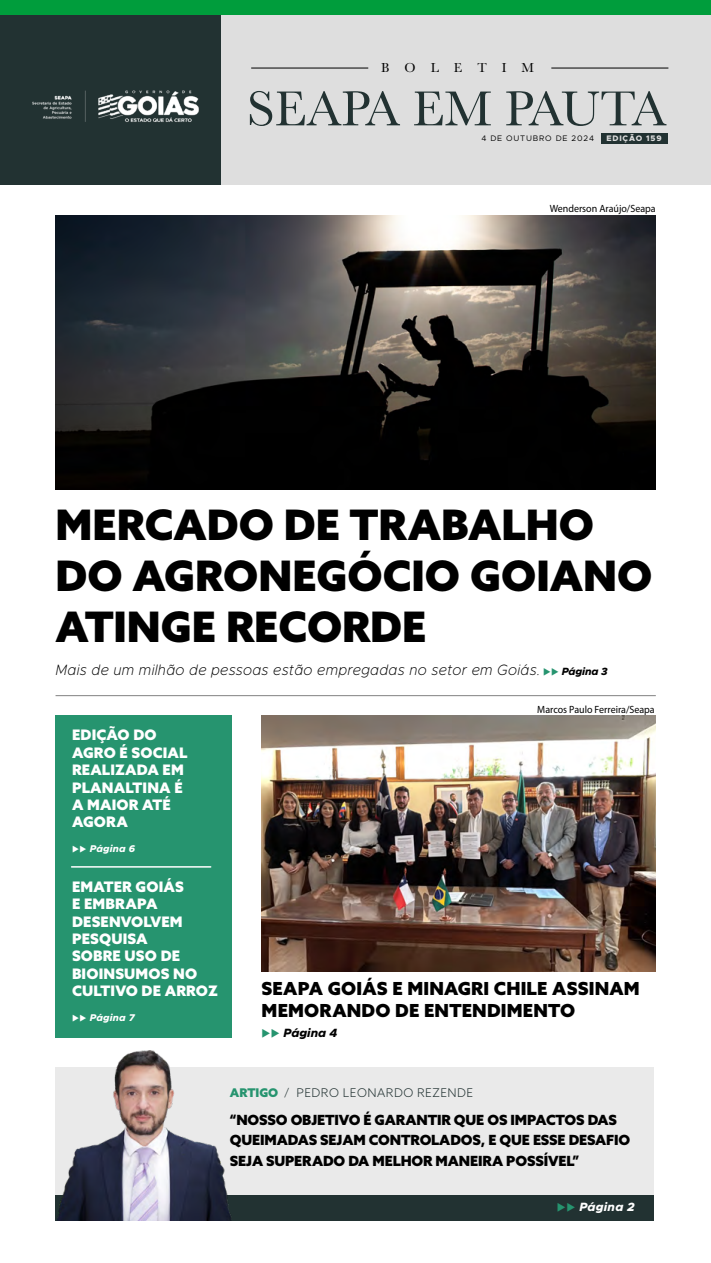
<style>
.page{position:relative;width:711px;height:1263px;background:#fff}
.page>*{position:absolute;margin:0;border:0;box-sizing:border-box;transform-origin:0 0}
.t1{font:51px "Baskerville";color:#223232}
.t2{font:900 42px/51px "Azo Sans";color:#000}
.t3{font:900 18px/22.5px "Azo Sans";letter-spacing:.01em;color:#000}
.t4{font:italic 200 15px "Metropolis";letter-spacing:.02em;color:#000;scale:.95 1}
.t5{font:900 14.4px/17.4px "Azo Sans";letter-spacing:.01em;color:#fff}
.t6{font:900 14.1px/20.2px "Azo Sans";letter-spacing:-.01em;color:#000}
.t7{font:13.5px "Baskerville";letter-spacing:1.11em;color:#000}
.t8{font:300 12px "Azo Sans";letter-spacing:.04em;color:#223232}
.t9{font:italic 800 12px "Metropolis";color:#000}
.t10{font:italic 800 12px "Metropolis";letter-spacing:.02em;color:#fff}
.t11{font:10.5px "Myriad Pro";color:#000;scale:.95 1}
.t12{font:italic 800 9.9px "Metropolis";letter-spacing:.02em;color:#fff}
.t13{font:7.95px "Metropolis";letter-spacing:.1em;color:#000}
.t14{font:800 7.95px "Metropolis";letter-spacing:.1em;color:#dedede}
.s1{color:#26946f}
.s2{font-weight:800;font-size:10.5px}
.s3{font-weight:900;color:#26946f}
</style>
<div class="page">
<div style="left:0;top:0;width:221px;height:185px;background:#223232"></div>
<div style="left:221px;top:0;width:489px;height:185px;background:#dedede"></div>
<img style="left:32px;top:90px;width:167px;height:32px">
<div style="left:600px;top:133px;width:66px;height:10px;background:#223232"></div>
<hr style="left:251px;top:68px;width:117px;height:1px;background:#000">
<hr style="left:551px;top:68px;width:117px;height:1px;background:#000">
<div style="left:0;top:0;width:710px;height:14px;background:#009d3c"></div>
<hr style="left:55px;top:695px;width:600px;height:1px;background:#000">
<div style="left:55px;top:716px;width:176px;height:322px;background:#26946f"></div>
<hr style="left:71px;top:866px;width:139px;height:2px;background:#fff">
<img style="left:55px;top:216px;width:600px;height:273px">
<img style="left:261px;top:716px;width:394px;height:256px">
<div style="left:55px;top:1067px;width:598px;height:153px;background:#eaeaea"></div>
<div style="left:55px;top:1195px;width:598px;height:25px;background:#223232"></div>
<img style="left:57px;top:1050px;width:174px;height:170px">
<p class="t7" style="left:381px;top:59px;width:154px">BOLETIM</p>
<h1 class="t1" style="left:247px;top:76px;width:420px">SEAPA EM PAUTA</h1>
<p class="t13" style="left:481px;top:134px;width:114px">4 DE OUTUBRO DE 2024</p>
<p class="t14" style="left:606px;top:133px;width:57px">EDIÇÃO 159</p>
<p class="t11" style="left:549px;top:202px;width:113px">Wenderson Araújo/Seapa</p>
<h2 class="t2" style="left:55px;top:498px;width:598px">MERCADO DE TRABALHO<br>DO AGRONEGÓCIO GOIANO<br>ATINGE RECORDE</h2>
<p class="t4" style="left:55px;top:661px;width:582px">Mais de um milhão de pessoas estão empregadas no setor em Goiás. <span class="s1">◆◆</span> <span class="s2">Página 3</span></p>
<p class="t5" style="left:72px;top:726px;width:117px">EDIÇÃO DO<br>AGRO É SOCIAL<br>REALIZADA EM<br>PLANALTINA É<br>A MAIOR ATÉ<br>AGORA</p>
<p class="t12" style="left:72px;top:842px;width:65px">◆◆ Página 6</p>
<p class="t5" style="left:72px;top:878px;width:147px">EMATER GOIÁS<br>E EMBRAPA<br>DESENVOLVEM<br>PESQUISA<br>SOBRE USO DE<br>BIOINSUMOS NO<br>CULTIVO DE ARROZ</p>
<p class="t12" style="left:72px;top:1011px;width:64px">◆◆ Página 7</p>
<p class="t11" style="left:537px;top:703px;width:125px">Marcos Paulo Ferreira/Seapa</p>
<p class="t3" style="left:261px;top:976px;width:379px">SEAPA GOIÁS E MINAGRI CHILE ASSINAM<br>MEMORANDO DE ENTENDIMENTO</p>
<p class="t9" style="left:261px;top:1025px;width:77px"><span class="s1">◆◆</span> Página 4</p>
<p class="t8" style="left:230px;top:1084px;width:244px"><span class="s3">ARTIGO</span> / PEDRO LEONARDO REZENDE</p>
<p class="t6" style="left:230px;top:1109px;width:401px">“NOSSO OBJETIVO É GARANTIR QUE OS IMPACTOS DAS<br>QUEIMADAS SEJAM CONTROLADOS, E QUE ESSE DESAFIO<br>SEJA SUPERADO DA MELHOR MANEIRA POSSÍVEL”</p>
<p class="t10" style="left:556px;top:1199px;width:79px"><span class="s1">◆◆</span> Página 2</p>
</div>
